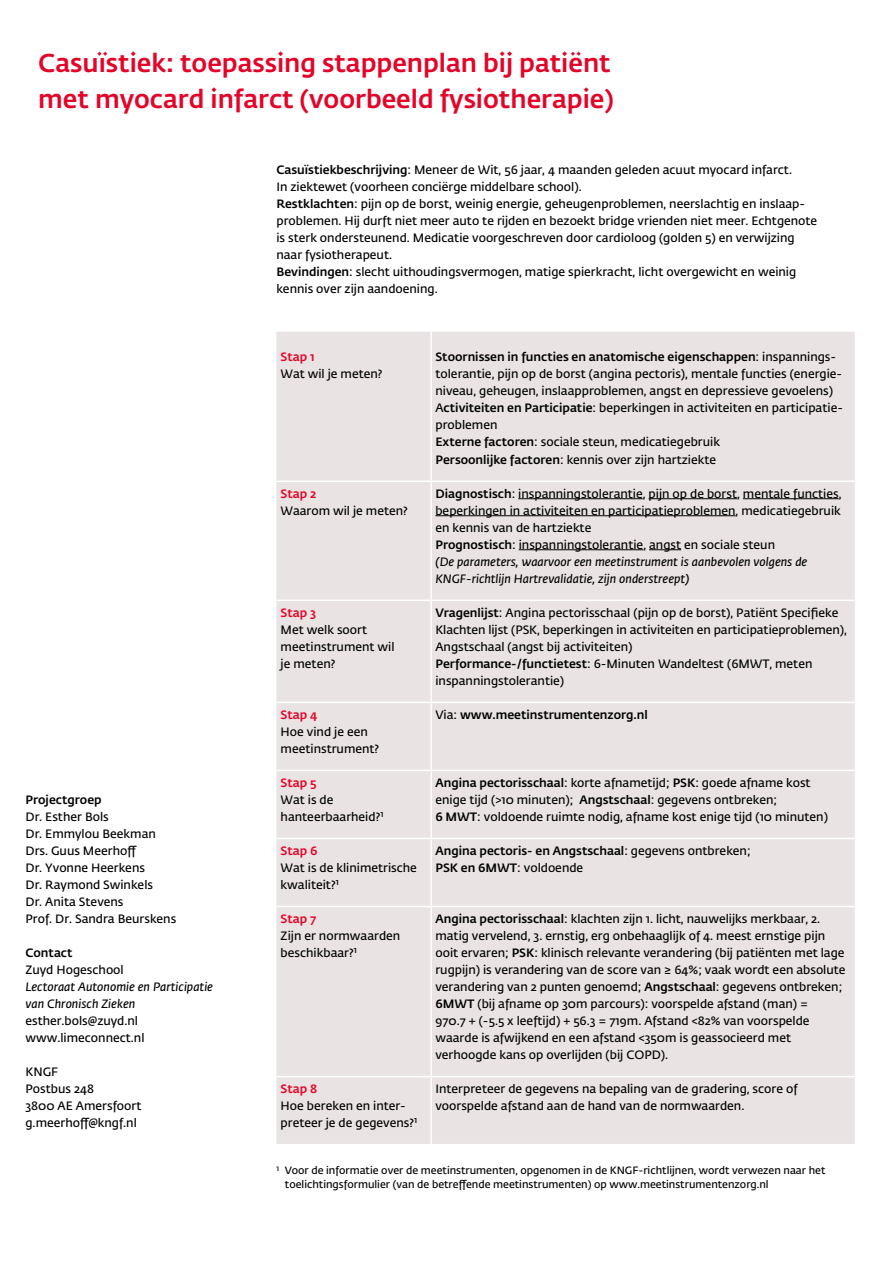
<style>
.page{position:relative;width:893px;height:1263px;background:#fff}
.page>*{position:absolute;margin:0;border:0;box-sizing:border-box;transform-origin:0 0}
.t1{font:500 25.5px/36px "Fedra Sans Std";color:#e40428}
.t2{font:600 12px/17px "Fedra Sans Std";color:#000}
.t3{font:500 12px/17px "Fedra Sans Std";color:#000}
.t4{font:italic 600 12px/17px "Fedra Sans Std";color:#000}
.t5{font:500 12px "Fedra Sans Std";color:#e40428}
.t6{font:600 10.5px/13.5px "Fedra Sans Std";color:#000}
.s1{font-weight:500}
.s2{font-style:italic}
.s3{font-weight:600}
</style>
<div class="page">
<div style="left:276px;top:332px;width:579px;height:812px;background:#e9e4e3"></div>
<hr style="left:430px;top:332px;width:2px;height:148px;background:#fff">
<hr style="left:276px;top:480px;width:155px;height:2px;background:#fff">
<hr style="left:431px;top:480px;width:424px;height:2px;background:#fff">
<hr style="left:430px;top:482px;width:2px;height:118px;background:#fff">
<hr style="left:276px;top:600px;width:155px;height:1px;background:#fff">
<hr style="left:431px;top:600px;width:424px;height:1px;background:#fff">
<hr style="left:430px;top:601px;width:2px;height:101px;background:#fff">
<hr style="left:276px;top:702px;width:155px;height:1px;background:#fff">
<hr style="left:431px;top:702px;width:424px;height:1px;background:#fff">
<hr style="left:430px;top:703px;width:2px;height:67px;background:#fff">
<hr style="left:276px;top:770px;width:155px;height:1px;background:#fff">
<hr style="left:431px;top:770px;width:424px;height:1px;background:#fff">
<hr style="left:430px;top:771px;width:2px;height:67px;background:#fff">
<hr style="left:276px;top:838px;width:155px;height:1px;background:#fff">
<hr style="left:431px;top:838px;width:424px;height:1px;background:#fff">
<hr style="left:430px;top:839px;width:2px;height:67px;background:#fff">
<hr style="left:276px;top:906px;width:155px;height:1px;background:#fff">
<hr style="left:431px;top:906px;width:424px;height:1px;background:#fff">
<hr style="left:430px;top:907px;width:2px;height:169px;background:#fff">
<hr style="left:276px;top:1076px;width:155px;height:1px;background:#fff">
<hr style="left:431px;top:1076px;width:424px;height:1px;background:#fff">
<hr style="left:430px;top:1077px;width:2px;height:67px;background:#fff">
<hr style="left:518px;top:498px;width:125px;height:1px;background:#000">
<hr style="left:649px;top:498px;width:88px;height:1px;background:#000">
<hr style="left:743px;top:498px;width:96px;height:1px;background:#000">
<hr style="left:435px;top:515px;width:301px;height:1px;background:#000">
<hr style="left:519px;top:549px;width:124px;height:1px;background:#000">
<hr style="left:649px;top:549px;width:32px;height:1px;background:#000">
<h1 class="t1" style="left:38px;top:46px;width:577px">Casuïstiek: toepassing stappenplan bij patiënt met myocard infarct (voorbeeld fysiotherapie)</h1>
<p class="t2" style="left:276px;top:162px;width:542px"><span class="s1">Casuïstiekbeschrijving</span>: Meneer de Wit, 56 jaar, 4 maanden geleden acuut myocard infarct.<br>In ziektewet (voorheen conciërge middelbare school).<br><span class="s1">Restklachten</span>: pijn op de borst, weinig energie, geheugenproblemen, neerslachtig en inslaap&shy;problemen. Hij durft niet meer auto te rijden en bezoekt bridge vrienden niet meer. Echtgenote is sterk ondersteunend. Medicatie voorgeschreven door cardioloog (golden 5) en verwijzing naar fysiotherapeut.<br><span class="s1">Bevindingen</span>: slecht uithoudingsvermogen, matige spierkracht, licht overgewicht en weinig kennis over zijn aandoening.</p>
<p class="t3" style="left:26px;top:791px;width:78px">Projectgroep</p>
<p class="t2" style="left:26px;top:808px;width:152px">Dr. Esther Bols<br>Dr. Emmylou Beekman<br>Drs. Guus Meerhoff<br>Dr. Yvonne Heerkens<br>Dr. Raymond Swinkels<br>Dr. Anita Stevens<br>Prof. Dr. Sandra Beurskens</p>
<p class="t3" style="left:26px;top:944px;width:49px">Contact</p>
<p class="t2" style="left:26px;top:961px;width:100px">Zuyd Hogeschool</p>
<p class="t4" style="left:26px;top:978px;width:189px">Lectoraat Autonomie en Participatie van Chronisch Zieken</p>
<p class="t2" style="left:26px;top:1012px;width:121px">esther.bols@zuyd.nl www.limeconnect.nl</p>
<p class="t2" style="left:26px;top:1063px;width:117px">KNGF<br>Postbus 248<br>3800 AE Amersfoort g.meerhoff@kngf.nl</p>
<p class="t5" style="left:281px;top:350px;width:35px">Stap 1</p>
<p class="t2" style="left:281px;top:366px;width:103px">Wat wil je meten?</p>
<p class="t5" style="left:281px;top:486px;width:37px">Stap 2</p>
<p class="t2" style="left:281px;top:502px;width:129px">Waarom wil je meten?</p>
<p class="t5" style="left:281px;top:605px;width:37px">Stap 3</p>
<p class="t2" style="left:281px;top:621px;width:115px">Met welk soort meetinstrument wil je meten?</p>
<p class="t5" style="left:281px;top:707px;width:38px">Stap 4</p>
<p class="t2" style="left:281px;top:723px;width:100px">Hoe vind je een meetinstrument?</p>
<p class="t5" style="left:281px;top:775px;width:37px">Stap 5</p>
<p class="t2" style="left:281px;top:791px;width:104px">Wat is de hanteerbaarheid?<sup>1</sup></p>
<p class="t5" style="left:281px;top:843px;width:38px">Stap 6</p>
<p class="t2" style="left:281px;top:859px;width:138px">Wat is de klinimetrische kwaliteit?<sup>1</sup></p>
<p class="t5" style="left:281px;top:911px;width:37px">Stap 7</p>
<p class="t2" style="left:281px;top:927px;width:121px">Zijn er normwaarden beschikbaar?<sup>1</sup></p>
<p class="t5" style="left:281px;top:1081px;width:38px">Stap 8</p>
<p class="t2" style="left:281px;top:1097px;width:138px">Hoe bereken en inter&shy;preteer je de gegevens?<sup>1</sup></p>
<p class="t2" style="left:435px;top:349px;width:409px"><span class="s1">Stoornissen in functies en anatomische eigenschappen</span>: inspannings&shy;tolerantie, pijn op de borst (angina pectoris), mentale functies (energie&shy;niveau, geheugen, inslaapproblemen, angst en depressieve gevoelens)<br>A<span class="s1">ctiviteiten en Participatie</span>: beperkingen in activiteiten en participatie&shy;problemen<br><span class="s1">Externe factoren</span>: sociale steun, medicatiegebruik<br><span class="s1">Persoonlijke factoren</span>: kennis over zijn hartziekte</p>
<p class="t2" style="left:435px;top:485px;width:408px"><span class="s1">Diagnostisch</span>: inspanningstolerantie, pijn op de borst, mentale functies, beperkingen in activiteiten en participatieproblemen, medicatiegebruik en kennis van de hartziekte<br><span class="s1">Prognostisch</span>: inspanningstolerantie, angst en sociale steun<br><span class="s2">(De parameters, waarvoor een meetinstrument is aanbevolen volgens de KNGF-richtlijn Hartrevalidatie, zijn onderstreept)</span></p>
<p class="t2" style="left:435px;top:604px;width:413px"><span class="s1">Vragenlijst</span>: Angina pectorisschaal (pijn op de borst), Patiënt Specifieke Klachten lijst (PSK, beperkingen in activiteiten en participatieproblemen), Angstschaal (angst bij activiteiten)<br><span class="s1">Performance-/functietest</span>: 6-Minuten Wandeltest (6MWT, meten inspanningstolerantie)</p>
<p class="t3" style="left:435px;top:706px;width:214px"><span class="s3">Via:</span> www.meetinstrumentenzorg.nl</p>
<p class="t2" style="left:435px;top:774px;width:394px"><span class="s1">Angina pectorisschaal</span>: korte afnametijd; <span class="s1">PSK</span>: goede afname kost enige tijd (&gt;10 minuten); <span class="s1">Angstschaal</span>: gegevens ontbreken;<br><span class="s1">6 MWT</span>: voldoende ruimte nodig, afname kost enige tijd (10 minuten)</p>
<p class="t3" style="left:435px;top:842px;width:317px">Angina pectoris- en Angstschaal<span class="s3">: gegevens ontbreken;<br></span>PSK en 6MWT<span class="s3">: voldoende</span></p>
<p class="t2" style="left:435px;top:910px;width:412px"><span class="s1">Angina pectorisschaal</span>: klachten zijn 1. licht, nauwelijks merkbaar, 2. matig vervelend, 3. ernstig, erg onbehaaglijk of 4. meest ernstige pijn ooit ervaren; <span class="s1">PSK</span>: klinisch relevante verandering (bij patiënten met lage rugpijn) is verandering van de score van ≥ 64%; vaak wordt een absolute verandering van 2 punten genoemd; <span class="s1">Angstschaal</span>: gegevens ontbreken; <span class="s1">6MWT</span> (bij afname op 30m parcours): voorspelde afstand (man) =<br>970.7 + (-5.5 x leeftijd) + 56.3 = 719m. Afstand &lt;82% van voorspelde waarde is afwijkend en een afstand &lt;350m is geassocieerd met verhoogde kans op overlijden (bij COPD).</p>
<p class="t2" style="left:435px;top:1080px;width:364px">Interpreteer de gegevens na bepaling van de gradering, score of voorspelde afstand aan de hand van de normwaarden.</p>
<p class="t6" style="left:285px;top:1164px;width:542px;text-indent:-9px"><sup>1</sup> Voor de informatie over de meetinstrumenten, opgenomen in de KNGF-richtlijnen, wordt verwezen naar het toelichtingsformulier (van de betreffende meetinstrumenten) op www.meetinstrumentenzorg.nl</p>
</div>
